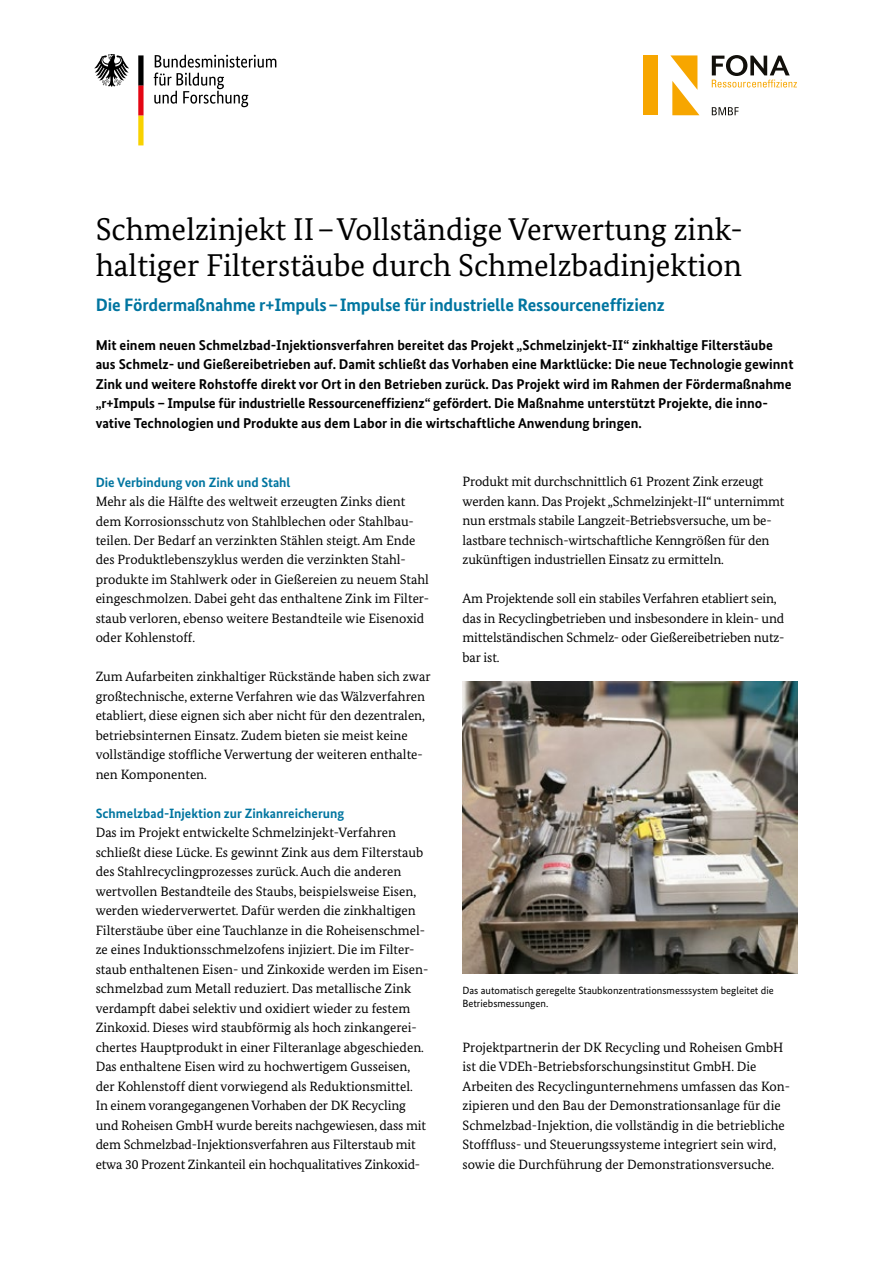
<style>
.page{position:relative;width:893px;height:1263px;background:#fff}
.page>*{position:absolute;margin:0;border:0;box-sizing:border-box;transform-origin:0 0}
.t1{font:31.5px/36px "Bundes Serif";color:#000}
.t2{font:700 18px "Bundes Sans";letter-spacing:-.01em;color:#0075a0}
.t3{font:700 14.25px/19.5px "Bundes Sans";color:#000}
.t4{font:13.5px/19.5px "Bundes Serif";color:#000}
.t5{font:700 13.5px "Bundes Sans";color:#0075a0}
.t6{font:10.5px/13.5px "Bundes Sans";color:#000}
</style>
<div class="page">
<img style="left:462px;top:681px;width:335px;height:292px">
<svg style="left:154px;top:55px;width:122px;height:52px"></svg>
<svg style="left:94px;top:54px;width:35px;height:33px"></svg>
<svg style="left:138px;top:55px;width:6px;height:90px"></svg>
<div style="left:644px;top:55px;width:14px;height:60px;background:#f7a600"></div>
<svg style="left:670px;top:55px;width:29px;height:60px"></svg>
<svg style="left:712px;top:107px;width:27px;height:8px"></svg>
<svg style="left:712px;top:55px;width:85px;height:32px"></svg>
<h1 class="t1" style="left:96px;top:211px;width:649px">Schmelzinjekt II–Vollständige Verwertung zink&shy;haltiger Filterstäube durch Schmelzbadinjektion</h1>
<h2 class="t2" style="left:96px;top:294px;width:571px">Die Fördermaßnahme r+Impuls–Impulse für industrielle Ressourceneffizienz</h2>
<p class="t3" style="left:96px;top:335px;width:699px">Mit einem neuen Schmelzbad-Injektionsverfahren bereitet das Projekt „Schmelzinjekt-II“ zinkhaltige Filterstäube aus Schmelz- und Gießereibetrieben auf. Damit schließt das Vorhaben eine Marktlücke: Die neue Technologie gewinnt Zink und weitere Rohstoffe direkt vor Ort in den Betrieben zurück. Das Projekt wird im Rahmen der Fördermaßnahme „r+Impuls – Impulse für industrielle Ressourceneffizienz“ gefördert. Die Maßnahme unterstützt Projekte, die inno&shy;vative Technologien und Produkte aus dem Labor in die wirtschaftliche Anwendung bringen.</p>
<p class="t5" style="left:96px;top:474px;width:196px">Die Verbindung von Zink und Stahl</p>
<p class="t4" style="left:96px;top:491px;width:335px">Mehr als die Hälfte des weltweit erzeugten Zinks dient dem Korrosionsschutz von Stahlblechen oder Stahlbau&shy;teilen. Der Bedarf an verzinkten Stählen steigt. Am Ende des Produktlebenszyklus werden die verzinkten Stahl&shy;produkte im Stahlwerk oder in Gießereien zu neuem Stahl eingeschmolzen. Dabei geht das enthaltene Zink im Filter&shy;staub verloren, ebenso weitere Bestandteile wie Eisenoxid oder Kohlenstoff.</p>
<p class="t4" style="left:96px;top:667px;width:336px">Zum Aufarbeiten zinkhaltiger Rückstände haben sich zwar großtechnische, externe Verfahren wie das Wälzverfahren etabliert, diese eignen sich aber nicht für den dezentralen, betriebsinternen Einsatz. Zudem bieten sie meist keine vollständige stoffliche Verwertung der weiteren enthalte&shy;nen Komponenten.</p>
<p class="t5" style="left:96px;top:805px;width:250px">Schmelzbad-Injektion zur Zinkanreicherung</p>
<p class="t4" style="left:96px;top:823px;width:334px">Das im Projekt entwickelte Schmelzinjekt-Verfahren schließt diese Lücke. Es gewinnt Zink aus dem Filterstaub des Stahlrecyclingprozesses zurück. Auch die anderen wertvollen Bestandteile des Staubs, beispielsweise Eisen, werden wiederverwertet. Dafür werden die zinkhaltigen Filterstäube über eine Tauchlanze in die Roheisenschmel&shy;ze eines Induktionsschmelzofens injiziert. Die im Filter&shy;staub enthaltenen Eisen- und Zinkoxide werden im Eisen&shy;schmelzbad zum Metall reduziert. Das metallische Zink verdampft dabei selektiv und oxidiert wieder zu festem Zinkoxid. Dieses wird staubförmig als hoch zinkangerei&shy;chertes Hauptprodukt in einer Filteranlage abgeschieden.<br>Das enthaltene Eisen wird zu hochwertigem Gusseisen, der Kohlenstoff dient vorwiegend als Reduktionsmittel.<br>In einem vorangegangenen Vorhaben der DK Recycling und Roheisen GmbH wurde bereits nachgewiesen, dass mit dem Schmelzbad-Injektionsverfahren aus Filterstaub mit etwa 30 Prozent Zinkanteil ein hochqualitatives Zinkoxid-</p>
<p class="t4" style="left:463px;top:472px;width:323px">Produkt mit durchschnittlich 61 Prozent Zink erzeugt werden kann. Das Projekt „Schmelzinjekt-II“ unternimmt nun erstmals stabile Langzeit-Betriebsversuche, um be&shy;lastbare technisch-wirtschaftliche Kenngrößen für den zukünftigen industriellen Einsatz zu ermitteln.</p>
<p class="t4" style="left:463px;top:589px;width:323px">Am Projektende soll ein stabiles Verfahren etabliert sein, das in Recyclingbetrieben und insbesondere in klein- und mittelständischen Schmelz- oder Gießereibetrieben nutz&shy;bar ist.</p>
<p class="t6" style="left:462px;top:983px;width:313px">Das automatisch geregelte Staubkonzentrationsmesssystem begleitet die<br>Betriebsmessungen.</p>
<p class="t4" style="left:463px;top:1037px;width:329px">Projektpartnerin der DK Recycling und Roheisen GmbH ist die VDEh-Betriebsforschungsinstitut GmbH. Die Arbeiten des Recyclingunternehmens umfassen das Kon&shy;zipieren und den Bau der Demonstrationsanlage für die Schmelzbad-Injektion, die vollständig in die betriebliche Stofffluss- und Steuerungssysteme integriert sein wird, sowie die Durchführung der Demonstrationsversuche.</p>
</div>
